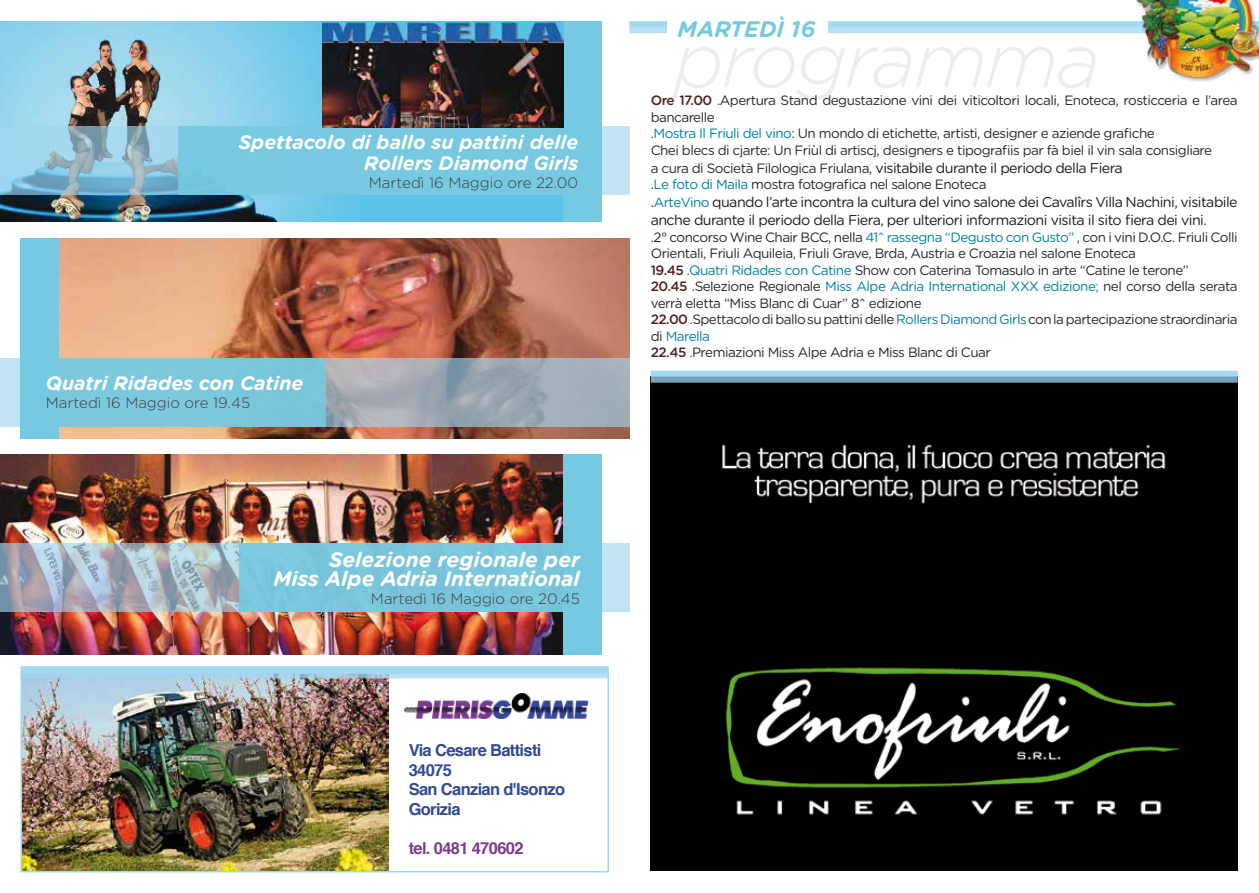
<style>
.page{position:relative;width:1259px;height:893px;background:#fff}
.page>*{position:absolute;margin:0;border:0;box-sizing:border-box;transform-origin:0 0}
.t1{font:italic 700 22.5px "Gotham Rounded";color:#75c9e0}
.t2{font:italic 700 21px/19.5px "Gotham Rounded";color:#fff;text-align:right}
.t3{font:italic 700 19.5px/21px "Gotham Rounded";color:#fff;text-align:right}
.t4{font:700 16.5px/19.5px "Helvetica";letter-spacing:-.04em;color:#324a96}
.t5{font:700 16.5px "Helvetica";letter-spacing:-.04em;color:#7b3c8c}
.t6{font:300 15px "Gotham Rounded";color:#3e3d40}
.t7{font:14.25px/18px "Gotham Rounded";letter-spacing:-.04em;color:#1b1b1c}
.t8{font:13.5px/16.5px "Gotham Rounded";letter-spacing:-.04em;color:#282829}
.s1{font-weight:500;color:#571f1c}
.s2{color:#0080a9}
.s3{font-size:13.5px;color:#282829}
.s4{font-size:13.5px;color:#0080a9}
</style>
<div class="page">
<div style="left:629px;top:21px;width:38px;height:12px;background:#acdbf2"></div>
<div style="left:828px;top:21px;width:431px;height:12px;background:#acdbf2"></div>
<img style="left:651px;top:383px;width:586px;height:488px">
<img style="left:24px;top:678px;width:365px;height:191px">
<div style="left:21px;top:672px;width:588px;height:200px;border:2px solid #a0d6f1"></div>
<svg style="left:651px;top:371px;width:586px;height:12px;background:#89b5cb"></svg>
<svg style="left:21px;top:666px;width:588px;height:12px;background:#a7d7ef"></svg>
<img style="left:404px;top:693px;width:185px;height:25px">
<img style="left:1135px;top:0;width:124px;height:82px">
<div style="left:0;top:21px;width:582px;height:200px;background:#5cc4e7"></div>
<img style="left:0;top:21px;width:345px;height:200px">
<img style="left:58px;top:238px;width:571px;height:200px">
<img style="left:0;top:455px;width:563px;height:200px">
<svg style="left:0;top:127px;width:629px;height:68px;background:#95c3d9"></svg>
<svg style="left:0;top:543px;width:629px;height:68px;background:#a9b7c4"></svg>
<svg style="left:0;top:358px;width:629px;height:68px;background:#a2adb7"></svg>
<div style="left:178px;top:127px;width:419px;height:68px;background:#75c9e0"></div>
<div style="left:240px;top:543px;width:357px;height:68px;background:#75c9e0"></div>
<div style="left:42px;top:358px;width:284px;height:68px;background:#7cc9de"></div>
<div style="left:563px;top:21px;width:39px;height:200px;background:#75c9e0"></div>
<div style="left:563px;top:455px;width:39px;height:200px;background:#75c9e0"></div>
<div style="left:20px;top:238px;width:38px;height:200px;background:#75c9e0"></div>
<img style="left:322px;top:21px;width:241px;height:106px">
<h3 class="t3" style="left:239px;top:131px;width:341px">Spettacolo di ballo su pattini delle<br>Rollers Diamond Girls</h3>
<p class="t6" style="left:369px;top:173px;width:211px">Martedì 16 Maggio ore 22.00</p>
<h3 class="t3" style="left:46px;top:372px;width:259px">Quatri Ridades con Catine</h3>
<p class="t6" style="left:46px;top:393px;width:206px">Martedì 16 Maggio ore 19.45</p>
<h2 class="t2" style="left:273px;top:549px;width:308px">Selezione regionale per<br>Miss Alpe Adria International</h2>
<p class="t6" style="left:371px;top:589px;width:210px">Martedì 16 Maggio ore 20.45</p>
<p class="t4" style="left:409px;top:741px;width:158px">Via Cesare Battisti<br>34075<br>San Canzian d'Isonzo<br>Gorizia</p>
<p class="t5" style="left:409px;top:835px;width:116px">tel. 0481 470602</p>
<h1 class="t1" style="left:677px;top:12px;width:139px">MARTEDÌ 16</h1>
<p class="t8" style="left:651px;top:92px;width:588px"><span class="s1">Ore 17.00</span> .Apertura Stand degustazione vini dei viticoltori locali, Enoteca, rosticceria e l’area bancarelle<br>.<span class="s2">Mostra Il Friuli del vino</span>: Un mondo di etichette, artisti, designer e aziende grafiche<br>Chei blecs di cjarte: Un Friùl di artiscj, designers e tipografiis par fà biel il vin sala consigliare</p>
<p class="t7" style="left:651px;top:158px;width:473px"><span class="s3">a cura di Società Filologica Friulana</span>, visitabile durante il periodo della Fiera</p>
<p class="t8" style="left:651px;top:176px;width:337px">.<span class="s2">Le foto di Maila</span> mostra fotografica nel salone Enoteca</p>
<p class="t7" style="left:651px;top:192px;width:588px">.<span class="s4">ArteVino</span> quando l’arte incontra la cultura del vino salone dei Cavalîrs Villa Nachini, visitabile anche durante il periodo della Fiera, per ulteriori informazioni visita il sito fiera dei vini.</p>
<p class="t8" style="left:651px;top:228px;width:588px">.2° concorso Wine Chair BCC, nella <span class="s2">41^ rassegna “Degusto con Gusto”</span> , con i vini D.O.C. Friuli Colli Orientali, Friuli Aquileia, Friuli Grave, Brda, Austria e Croazia nel salone Enoteca<br><span class="s1">19.45</span> .<span class="s2">Quatri Ridades con Catine</span> Show con Caterina Tomasulo in arte “Catine le terone”<br><span class="s1">20.45</span> .Selezione Regionale <span class="s2">Miss Alpe Adria International XXX edizione;</span> nel corso della serata verrà eletta “Miss Blanc di Cuar” 8^ edizione<br><span class="s1">22.00</span> .Spettacolo di ballo su pattini delle <span class="s2">Rollers Diamond Girls</span> con la partecipazione straordinaria di <span class="s2">Marella<br></span><span class="s1">22.45</span> .Premiazioni Miss Alpe Adria e Miss Blanc di Cuar</p>
</div>
